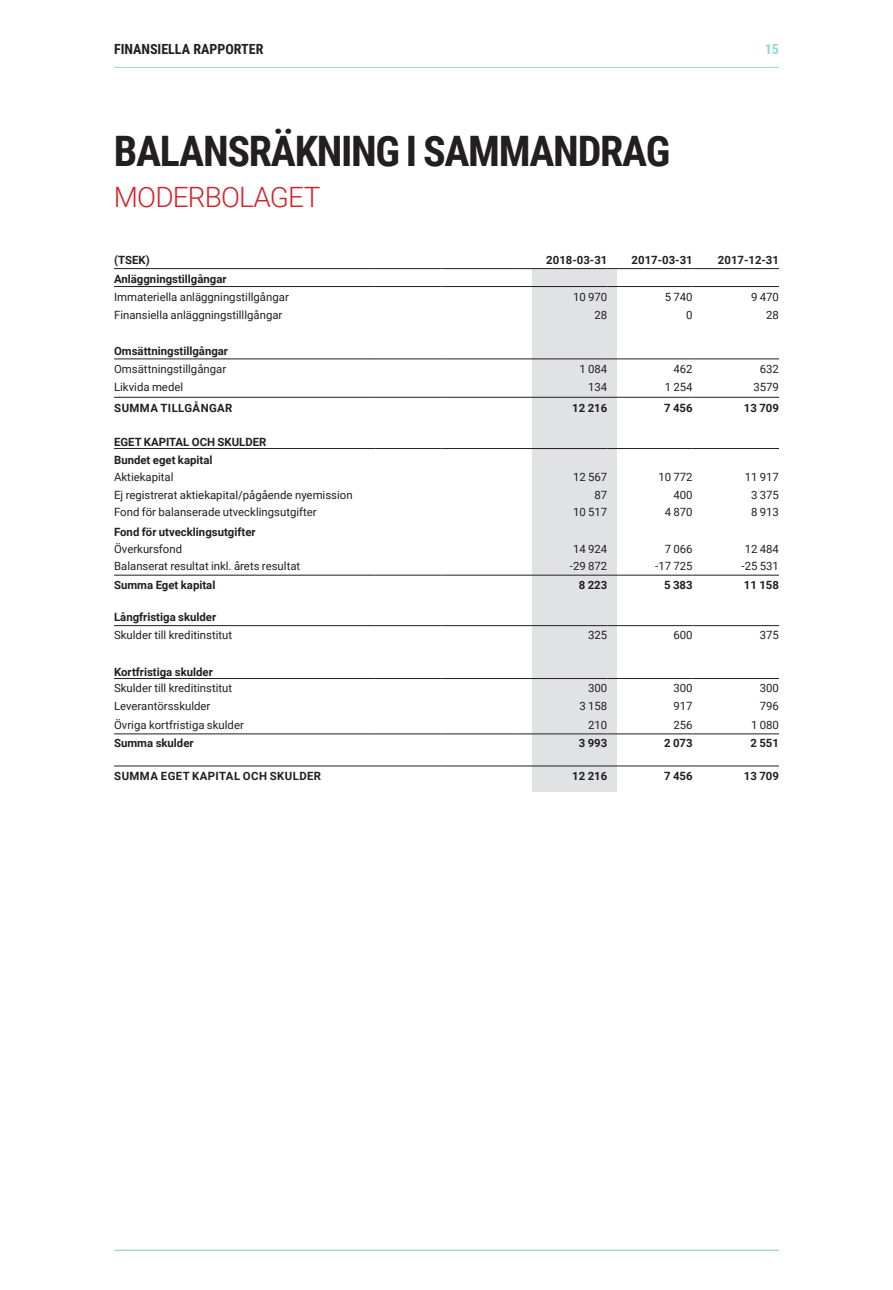
<style>
.page{position:relative;width:893px;height:1290px;background:#fff}
.page>*{position:absolute;margin:0;border:0;box-sizing:border-box;transform-origin:0 0}
.Rubrik_1{font:700 42px "Roboto Condensed";letter-spacing:-.03em;color:#231f20}
.Rubrik_1-2{font:300 28px "Roboto";letter-spacing:-.03em;color:#d1232a}
.t1{font:700 14px "Roboto Condensed";color:#231f20}
.t2{font:700 14px "Roboto Condensed";color:#96d7d2}
.Tabelltext{font:11.38px "Roboto";color:#231f20}
.Tabelltext-2{font:700 11.38px "Roboto";color:#231f20}
.Tabelltext-3{font:700 11.38px "Roboto";letter-spacing:.035em;color:#231f20}
.Tabellhuvud{font:700 11.38px "Roboto";color:#231f20}
</style>
<div class="page">
<hr style="left:114px;top:67px;width:665px;height:1px;background:#96d7d2">
<hr style="left:114px;top:1250px;width:665px;height:1px;background:#96d7d2">
<div style="left:532px;top:269px;width:85px;height:522px;background:#e1e2e4"></div>
<hr style="left:114px;top:397px;width:262px;height:1px;background:#231f20">
<hr style="left:376px;top:397px;width:65px;height:1px;background:#231f20">
<hr style="left:441px;top:397px;width:78px;height:1px;background:#231f20">
<hr style="left:519px;top:397px;width:88px;height:1px;background:#231f20">
<hr style="left:607px;top:397px;width:86px;height:1px;background:#231f20">
<hr style="left:693px;top:397px;width:86px;height:1px;background:#231f20">
<hr style="left:114px;top:448px;width:262px;height:1px;background:#231f20">
<hr style="left:376px;top:448px;width:65px;height:1px;background:#231f20">
<hr style="left:441px;top:448px;width:78px;height:1px;background:#231f20">
<hr style="left:519px;top:448px;width:88px;height:1px;background:#231f20">
<hr style="left:607px;top:448px;width:86px;height:1px;background:#231f20">
<hr style="left:693px;top:448px;width:86px;height:1px;background:#231f20">
<hr style="left:114px;top:575px;width:262px;height:1px;background:#231f20">
<hr style="left:376px;top:575px;width:65px;height:1px;background:#231f20">
<hr style="left:441px;top:575px;width:78px;height:1px;background:#231f20">
<hr style="left:519px;top:575px;width:88px;height:1px;background:#231f20">
<hr style="left:607px;top:575px;width:86px;height:1px;background:#231f20">
<hr style="left:693px;top:575px;width:86px;height:1px;background:#231f20">
<hr style="left:114px;top:733px;width:262px;height:1px;background:#231f20">
<hr style="left:376px;top:733px;width:65px;height:1px;background:#231f20">
<hr style="left:441px;top:733px;width:78px;height:1px;background:#231f20">
<hr style="left:519px;top:733px;width:88px;height:1px;background:#231f20">
<hr style="left:607px;top:733px;width:86px;height:1px;background:#231f20">
<hr style="left:693px;top:733px;width:86px;height:1px;background:#231f20">
<hr style="left:114px;top:766px;width:262px;height:1px;background:#231f20">
<hr style="left:376px;top:766px;width:65px;height:1px;background:#231f20">
<hr style="left:441px;top:766px;width:78px;height:1px;background:#231f20">
<hr style="left:519px;top:766px;width:88px;height:1px;background:#231f20">
<hr style="left:607px;top:766px;width:86px;height:1px;background:#231f20">
<hr style="left:693px;top:766px;width:86px;height:1px;background:#231f20">
<hr style="left:114px;top:625px;width:262px;height:1px;background:#231f20">
<hr style="left:376px;top:625px;width:65px;height:1px;background:#231f20">
<hr style="left:441px;top:625px;width:78px;height:1px;background:#231f20">
<hr style="left:519px;top:625px;width:88px;height:1px;background:#231f20">
<hr style="left:607px;top:625px;width:86px;height:1px;background:#231f20">
<hr style="left:693px;top:625px;width:86px;height:1px;background:#231f20">
<hr style="left:114px;top:678px;width:262px;height:1px;background:#231f20">
<hr style="left:376px;top:678px;width:65px;height:1px;background:#231f20">
<hr style="left:441px;top:678px;width:78px;height:1px;background:#231f20">
<hr style="left:519px;top:678px;width:88px;height:1px;background:#231f20">
<hr style="left:607px;top:678px;width:86px;height:1px;background:#231f20">
<hr style="left:693px;top:678px;width:86px;height:1px;background:#231f20">
<hr style="left:376px;top:268px;width:65px;height:1px;background:#231f20">
<hr style="left:441px;top:268px;width:78px;height:1px;background:#231f20">
<hr style="left:519px;top:268px;width:88px;height:1px;background:#231f20">
<hr style="left:607px;top:268px;width:86px;height:1px;background:#231f20">
<hr style="left:693px;top:268px;width:86px;height:1px;background:#231f20">
<hr style="left:114px;top:268px;width:262px;height:1px;background:#231f20">
<hr style="left:114px;top:286px;width:262px;height:1px;background:#231f20">
<hr style="left:376px;top:286px;width:65px;height:1px;background:#231f20">
<hr style="left:441px;top:286px;width:78px;height:1px;background:#231f20">
<hr style="left:519px;top:286px;width:88px;height:1px;background:#231f20">
<hr style="left:607px;top:286px;width:86px;height:1px;background:#231f20">
<hr style="left:693px;top:286px;width:86px;height:1px;background:#231f20">
<hr style="left:114px;top:359px;width:262px;height:1px;background:#231f20">
<hr style="left:376px;top:359px;width:65px;height:1px;background:#231f20">
<hr style="left:441px;top:359px;width:78px;height:1px;background:#231f20">
<hr style="left:519px;top:359px;width:88px;height:1px;background:#231f20">
<hr style="left:607px;top:359px;width:86px;height:1px;background:#231f20">
<hr style="left:693px;top:359px;width:86px;height:1px;background:#231f20">
<p class="t1" style="left:114px;top:40px;width:151px">FINANSIELLA RAPPORTER</p>
<p class="Rubrik_1" style="left:114px;top:121px;width:558px">BALANSRÄKNING I SAMMANDRAG</p>
<p class="Rubrik_1-2" style="left:114px;top:177px;width:208px">MODERBOLAGET</p>
<p class="t2" style="left:765px;top:40px;width:16px">15</p>
<p class="Tabellhuvud" style="left:114px;top:252px;width:37px">(TSEK)</p>
<p class="Tabellhuvud" style="left:546px;top:252px;width:63px">2018-03-31</p>
<p class="Tabellhuvud" style="left:632px;top:252px;width:63px">2017-03-31</p>
<p class="Tabellhuvud" style="left:718px;top:252px;width:63px">2017-12-31</p>
<p class="Tabelltext-2" style="left:114px;top:271px;width:114px">Anläggningstillgångar</p>
<p class="Tabelltext" style="left:114px;top:289px;width:176px">Immateriella anläggningstillgångar</p>
<p class="Tabelltext" style="left:573px;top:289px;width:36px">10 970</p>
<p class="Tabelltext" style="left:665px;top:289px;width:29px">5 740</p>
<p class="Tabelltext" style="left:751px;top:289px;width:29px">9 470</p>
<p class="Tabelltext" style="left:114px;top:307px;width:170px">Finansiella anläggningstilllgångar</p>
<p class="Tabelltext" style="left:595px;top:307px;width:14px">28</p>
<p class="Tabelltext" style="left:686px;top:307px;width:8px">0</p>
<p class="Tabelltext" style="left:766px;top:307px;width:14px">28</p>
<p class="Tabelltext-2" style="left:114px;top:343px;width:116px">Omsättningstillgångar</p>
<p class="Tabelltext" style="left:114px;top:361px;width:114px">Omsättningstillgångar</p>
<p class="Tabelltext" style="left:579px;top:361px;width:29px">1 084</p>
<p class="Tabelltext" style="left:673px;top:361px;width:21px">462</p>
<p class="Tabelltext" style="left:760px;top:361px;width:21px">632</p>
<p class="Tabelltext" style="left:114px;top:379px;width:71px">Likvida medel</p>
<p class="Tabelltext" style="left:588px;top:379px;width:21px">134</p>
<p class="Tabelltext" style="left:665px;top:379px;width:29px">1 254</p>
<p class="Tabelltext" style="left:753px;top:379px;width:27px">3579</p>
<p class="Tabelltext-3" style="left:114px;top:400px;width:120px">SUMMA TILLGÅNGAR</p>
<p class="Tabelltext-2" style="left:572px;top:400px;width:37px">12 216</p>
<p class="Tabelltext-2" style="left:664px;top:400px;width:30px">7 456</p>
<p class="Tabelltext-2" style="left:744px;top:400px;width:37px">13 709</p>
<p class="Tabelltext-2" style="left:114px;top:434px;width:154px">EGET KAPITAL OCH SKULDER</p>
<p class="Tabelltext-2" style="left:114px;top:452px;width:100px">Bundet eget kapital</p>
<p class="Tabelltext" style="left:114px;top:469px;width:61px">Aktiekapital</p>
<p class="Tabelltext" style="left:573px;top:469px;width:36px">12 567</p>
<p class="Tabelltext" style="left:658px;top:469px;width:36px">10 772</p>
<p class="Tabelltext" style="left:745px;top:469px;width:36px">11 917</p>
<p class="Tabelltext" style="left:114px;top:487px;width:240px">Ej registrerat aktiekapital/pågående nyemission</p>
<p class="Tabelltext" style="left:595px;top:487px;width:14px">87</p>
<p class="Tabelltext" style="left:673px;top:487px;width:21px">400</p>
<p class="Tabelltext" style="left:751px;top:487px;width:29px">3 375</p>
<p class="Tabelltext" style="left:114px;top:504px;width:204px">Fond för balanserade utvecklingsutgifter</p>
<p class="Tabelltext" style="left:573px;top:504px;width:36px">10 517</p>
<p class="Tabelltext" style="left:665px;top:504px;width:29px">4 870</p>
<p class="Tabelltext" style="left:751px;top:504px;width:29px">8 913</p>
<p class="Tabelltext-2" style="left:114px;top:524px;width:143px">Fond för utvecklingsutgifter</p>
<p class="Tabelltext" style="left:114px;top:541px;width:70px">Överkursfond</p>
<p class="Tabelltext" style="left:573px;top:541px;width:36px">14 924</p>
<p class="Tabelltext" style="left:665px;top:541px;width:29px">7 066</p>
<p class="Tabelltext" style="left:745px;top:541px;width:36px">12 484</p>
<p class="Tabelltext" style="left:114px;top:558px;width:188px">Balanserat resultat inkl. årets resultat</p>
<p class="Tabelltext" style="left:570px;top:558px;width:39px">-29 872</p>
<p class="Tabelltext" style="left:655px;top:558px;width:39px">-17 725</p>
<p class="Tabelltext" style="left:741px;top:558px;width:39px">-25 531</p>
<p class="Tabelltext-2" style="left:114px;top:577px;width:103px">Summa Eget kapital</p>
<p class="Tabelltext-2" style="left:579px;top:577px;width:30px">8 223</p>
<p class="Tabelltext-2" style="left:664px;top:577px;width:30px">5 383</p>
<p class="Tabelltext-2" style="left:744px;top:577px;width:37px">11 158</p>
<p class="Tabelltext-2" style="left:114px;top:609px;width:104px">Långfristiga skulder</p>
<p class="Tabelltext" style="left:114px;top:627px;width:120px">Skulder till kreditinstitut</p>
<p class="Tabelltext" style="left:588px;top:627px;width:21px">325</p>
<p class="Tabelltext" style="left:673px;top:627px;width:21px">600</p>
<p class="Tabelltext" style="left:760px;top:627px;width:21px">375</p>
<p class="Tabelltext-2" style="left:114px;top:664px;width:100px">Kortfristiga skulder</p>
<p class="Tabelltext" style="left:114px;top:680px;width:120px">Skulder till kreditinstitut</p>
<p class="Tabelltext" style="left:588px;top:680px;width:21px">300</p>
<p class="Tabelltext" style="left:673px;top:680px;width:21px">300</p>
<p class="Tabelltext" style="left:760px;top:680px;width:21px">300</p>
<p class="Tabelltext" style="left:114px;top:698px;width:98px">Leverantörsskulder</p>
<p class="Tabelltext" style="left:579px;top:698px;width:29px">3 158</p>
<p class="Tabelltext" style="left:673px;top:698px;width:21px">917</p>
<p class="Tabelltext" style="left:760px;top:698px;width:21px">796</p>
<p class="Tabelltext" style="left:114px;top:717px;width:131px">Övriga kortfristiga skulder</p>
<p class="Tabelltext" style="left:588px;top:717px;width:21px">210</p>
<p class="Tabelltext" style="left:673px;top:717px;width:21px">256</p>
<p class="Tabelltext" style="left:751px;top:717px;width:29px">1 080</p>
<p class="Tabelltext-2" style="left:114px;top:735px;width:81px">Summa skulder</p>
<p class="Tabelltext-2" style="left:579px;top:735px;width:30px">3 993</p>
<p class="Tabelltext-2" style="left:664px;top:735px;width:30px">2 073</p>
<p class="Tabelltext-2" style="left:750px;top:735px;width:30px">2 551</p>
<p class="Tabelltext-3" style="left:114px;top:767px;width:208px">SUMMA EGET KAPITAL OCH SKULDER</p>
<p class="Tabelltext-2" style="left:572px;top:767px;width:37px">12 216</p>
<p class="Tabelltext-2" style="left:664px;top:767px;width:30px">7 456</p>
<p class="Tabelltext-2" style="left:744px;top:767px;width:37px">13 709</p>
</div>
